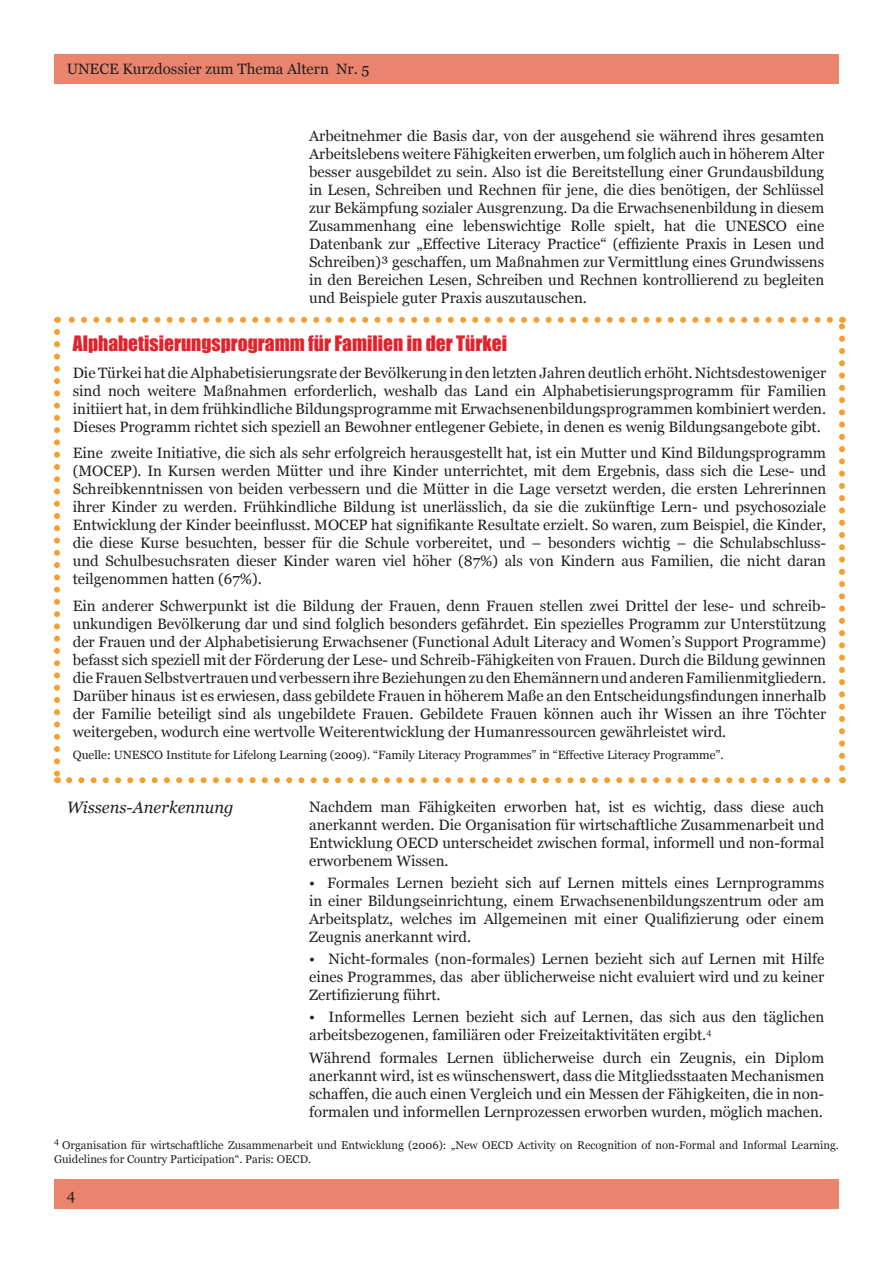
<style>
.page{position:relative;width:893px;height:1263px;background:#fff}
.page>*{position:absolute;margin:0;border:0;box-sizing:border-box;transform-origin:0 0}
.Red_title{font:19.5px "Impact";color:#e0242e}
.Georgia_11_italic{font:italic 16.5px "Georgia";color:#231f20}
.Georgia_10_regular{font:15px/18px "Georgia";color:#231f20;text-align:justify}
.Georgia_10_regular-2{font:12px "Georgia";color:#231f20}
.Georgia_10_regular-3{font:11.25px/13.5px "Georgia";color:#231f20}
</style>
<div class="page">
<div style="left:54px;top:54px;width:785px;height:29px;background:#eb846d"></div>
<div style="left:54px;top:1180px;width:785px;height:29px;background:#eb846d"></div>
<svg style="left:69px;top:777px;width:762px;height:6px"></svg>
<svg style="left:54px;top:332px;width:6px;height:451px"></svg>
<svg style="left:839px;top:317px;width:6px;height:451px"></svg>
<svg style="left:57px;top:317px;width:773px;height:6px"></svg>
<p class="Georgia_10_regular" style="left:67px;top:60px;width:304px">UNECE Kurzdossier zum Thema Altern Nr. 5</p>
<p class="Georgia_10_regular" style="left:309px;top:127px;width:517px">Arbeitnehmer die Basis dar, von der ausgehend sie während ihres gesamten Arbeitslebens weitere Fähigkeiten erwerben, um folglich auch in höherem Alter besser ausgebildet zu sein. Also ist die Bereitstellung einer Grundausbildung in Lesen, Schreiben und Rechnen für jene, die dies benötigen, der Schlüssel zur Bekämpfung sozialer Ausgrenzung. Da die Erwachsenenbildung in diesem Zusammenhang eine lebenswichtige Rolle spielt, hat die UNESCO eine Datenbank zur „Effective Literacy Practice“ (effiziente Praxis in Lesen und Schreiben)³ geschaffen, um Maßnahmen zur Vermittlung eines Grundwissens in den Bereichen Lesen, Schreiben und Rechnen kontrollierend zu begleiten und Beispiele guter Praxis auszutauschen.</p>
<p class="Red_title" style="left:73px;top:328px;width:436px">Alphabetisierungsprogramm für Familien in der Türkei</p>
<p class="Georgia_10_regular" style="left:73px;top:364px;width:755px">Die Türkei hat die Alphabetisierungsrate der Bevölkerung in den letzten Jahren deutlich erhöht. Nichtsdestoweniger sind noch weitere Maßnahmen erforderlich, weshalb das Land ein Alphabetisierungsprogramm für Familien initiiert hat, in dem frühkindliche Bildungsprogramme mit Erwachsenenbildungsprogrammen kombiniert werden.<br>Dieses Programm richtet sich speziell an Bewohner entlegener Gebiete, in denen es wenig Bildungsangebote gibt.</p>
<p class="Georgia_10_regular" style="left:73px;top:444px;width:755px">Eine zweite Initiative, die sich als sehr erfolgreich herausgestellt hat, ist ein Mutter und Kind Bildungsprogramm (MOCEP). In Kursen werden Mütter und ihre Kinder unterrichtet, mit dem Ergebnis, dass sich die Lese- und Schreibkenntnissen von beiden verbessern und die Mütter in die Lage versetzt werden, die ersten Lehrerinnen ihrer Kinder zu werden. Frühkindliche Bildung ist unerlässlich, da sie die zukünftige Lern- und psychosoziale Entwicklung der Kinder beeinflusst. MOCEP hat signifikante Resultate erzielt. So waren, zum Beispiel, die Kinder, die diese Kurse besuchten, besser für die Schule vorbereitet, und – besonders wichtig – die Schulabschluss&shy;und Schulbesuchsraten dieser Kinder waren viel höher (87%) als von Kindern aus Familien, die nicht daran teilgenommen hatten (67%).</p>
<p class="Georgia_10_regular" style="left:73px;top:597px;width:755px">Ein anderer Schwerpunkt ist die Bildung der Frauen, denn Frauen stellen zwei Drittel der lese- und schreib&shy;unkundigen Bevölkerung dar und sind folglich besonders gefährdet. Ein spezielles Programm zur Unterstützung der Frauen und der Alphabetisierung Erwachsener (Functional Adult Literacy and Women’s Support Programme) befasst sich speziell mit der Förderung der Lese- und Schreib-Fähigkeiten von Frauen. Durch die Bildung gewinnen die Frauen Selbstvertrauen und verbessern ihre Beziehungen zu den Ehemännern und anderen Familienmitgliedern.<br>Darüber hinaus ist es erwiesen, dass gebildete Frauen in höherem Maße an den Entscheidungsfindungen innerhalb der Familie beteiligt sind als ungebildete Frauen. Gebildete Frauen können auch ihr Wissen an ihre Töchter weitergeben, wodurch eine wertvolle Weiterentwicklung der Humanressourcen gewährleistet wird.</p>
<p class="Georgia_10_regular-2" style="left:73px;top:748px;width:653px">Quelle: UNESCO Institute for Lifelong Learning (2009). “Family Literacy Programmes” in “Effective Literacy Programme”.</p>
<p class="Georgia_11_italic" style="left:67px;top:797px;width:168px">Wissens-Anerkennung</p>
<p class="Georgia_10_regular" style="left:309px;top:798px;width:517px">Nachdem man Fähigkeiten erworben hat, ist es wichtig, dass diese auch anerkannt werden. Die Organisation für wirtschaftliche Zusammenarbeit und Entwicklung OECD unterscheidet zwischen formal, informell und non-formal erworbenem Wissen.</p>
<p class="Georgia_10_regular" style="left:309px;top:874px;width:517px">• Formales Lernen bezieht sich auf Lernen mittels eines Lernprogramms in einer Bildungseinrichtung, einem Erwachsenenbildungszentrum oder am Arbeitsplatz, welches im Allgemeinen mit einer Qualifizierung oder einem Zeugnis anerkannt wird.</p>
<p class="Georgia_10_regular" style="left:309px;top:950px;width:517px">• Nicht-formales (non-formales) Lernen bezieht sich auf Lernen mit Hilfe eines Programmes, das aber üblicherweise nicht evaluiert wird und zu keiner Zertifizierung führt.</p>
<p class="Georgia_10_regular" style="left:309px;top:1008px;width:517px">• Informelles Lernen bezieht sich auf Lernen, das sich aus den täglichen arbeitsbezogenen, familiären oder Freizeitaktivitäten ergibt.<sup>4</sup></p>
<p class="Georgia_10_regular" style="left:309px;top:1049px;width:517px">Während formales Lernen üblicherweise durch ein Zeugnis, ein Diplom anerkannt wird, ist es wünschenswert, dass die Mitgliedsstaaten Mechanismen schaffen, die auch einen Vergleich und ein Messen der Fähigkeiten, die in non&shy;formalen und informellen Lernprozessen erworben wurden, möglich machen.</p>
<p class="Georgia_10_regular-3" style="left:54px;top:1138px;width:786px"><sup>4</sup> Organisation für wirtschaftliche Zusammenarbeit und Entwicklung (2006): „New OECD Activity on Recognition of non-Formal and Informal Learning.<br>Guidelines for Country Participation“. Paris: OECD.</p>
<p class="Georgia_10_regular" style="left:67px;top:1186px;width:10px">4</p>
</div>
